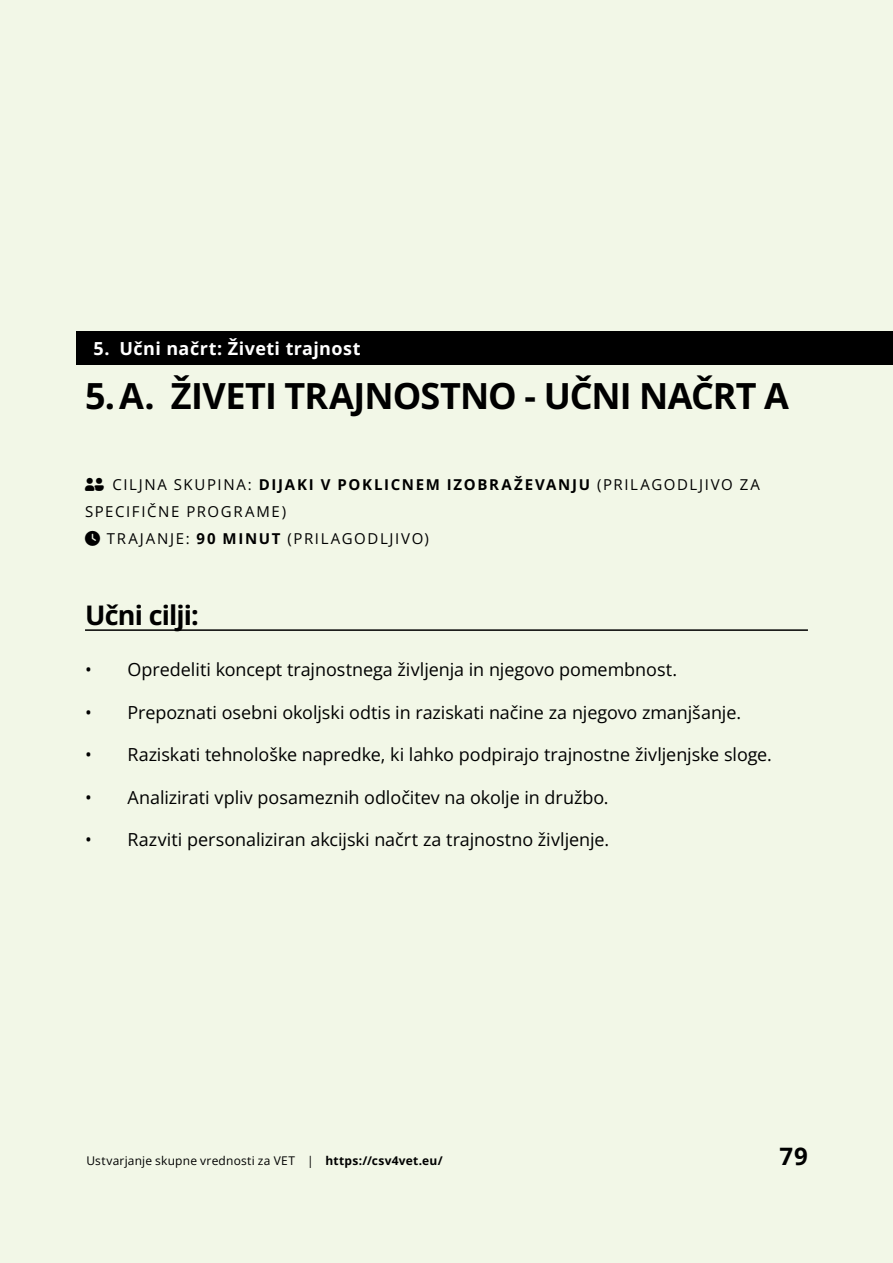
<style>
.page{position:relative;width:893px;height:1263px;background:#f2f7e7}
.page>*{position:absolute;margin:0;border:0;box-sizing:border-box;transform-origin:0 0}
.t1{font:700 36px "Open Sans";letter-spacing:-.025em;color:#000}
.Objective-Heading{font:700 27px "Open Sans";letter-spacing:-.03em;color:#000}
.t2{font:700 24px "Open Sans";color:#000}
.t3{font:18px "Open Sans";letter-spacing:-.005em;color:#000}
.t4{font:700 18px "Open Sans";letter-spacing:.025em;color:#fff}
.Timing{font:15px/27px "Open Sans";letter-spacing:.105em;color:#000}
.t5{font:12px "Open Sans";letter-spacing:.02em;color:#000}
.s1{font-weight:700}
</style>
<div class="page">
<div style="left:77px;top:332px;width:816px;height:33px;background:#000"></div>
<hr style="left:85px;top:629px;width:723px;height:2px;background:#000">
<p class="t4" style="left:94px;top:336px;width:268px">5. Učni načrt: Živeti trajnost</p>
<p class="t1" style="left:85px;top:371px;width:705px">5. A. ŽIVETI TRAJNOSTNO - UČNI NAČRT A</p>
<p class="Timing" style="left:85px;top:471px;width:676px;text-indent:27px">CILJNA SKUPINA: <span class="s1">DIJAKI V POKLICNEM IZOBRAŽEVANJU</span> (PRILAGODLJIVO ZA<br>SPECIFIČNE PROGRAME)</p>
<p class="Timing" style="left:107px;top:525px;width:324px">TRAJANJE: <span class="s1">90 MINUT</span> (PRILAGODLJIVO)</p>
<p class="Objective-Heading" style="left:85px;top:596px;width:115px">Učni cilji:</p>
<p class="t3" style="left:85px;top:657px;width:594px">• Opredeliti koncept trajnostnega življenja in njegovo pomembnost.</p>
<p class="t3" style="left:85px;top:700px;width:657px">• Prepoznati osebni okoljski odtis in raziskati načine za njegovo zmanjšanje.</p>
<p class="t3" style="left:85px;top:742px;width:688px">• Raziskati tehnološke napredke, ki lahko podpirajo trajnostne življenjske sloge.</p>
<p class="t3" style="left:85px;top:785px;width:525px">• Analizirati vpliv posameznih odločitev na okolje in družbo.</p>
<p class="t3" style="left:85px;top:827px;width:526px">• Razviti personaliziran akcijski načrt za trajnostno življenje.</p>
<p class="t5" style="left:86px;top:1152px;width:358px">Ustvarjanje skupne vrednosti za VET | <span class="s1">https://csv4vet.eu/</span></p>
<h3 class="t2" style="left:780px;top:1139px;width:30px">79</h3>
</div>
